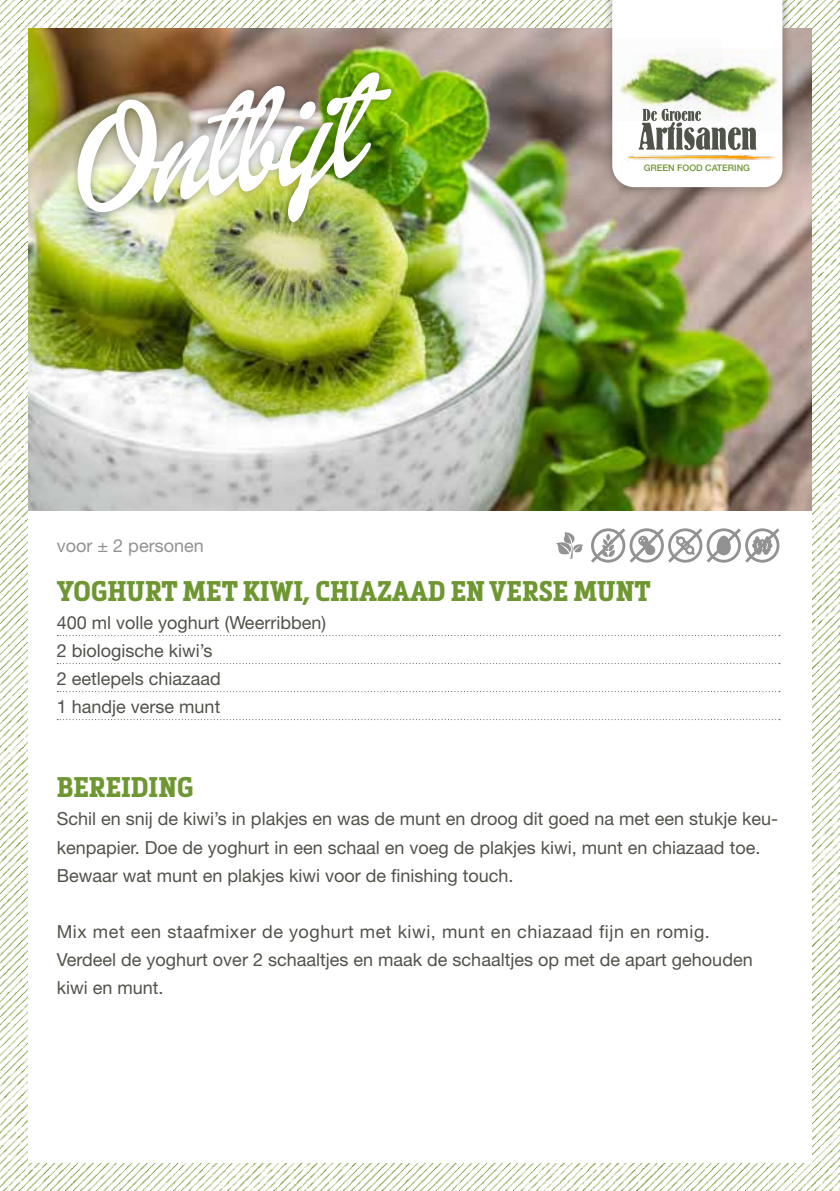
<style>
.page{position:relative;width:840px;height:1191px;background:#fff}
.page>*{position:absolute;margin:0;border:0;box-sizing:border-box;transform-origin:0 0}
.t1{font:150px "Dollie Script Personal Use";color:#fff}
.t2{font:700 28px "Metronic Slab Narrow";color:#6e9631}
.t3{font:18px/28px "Helvetica Neue LT Std";color:#50534a}
.t4{font:18px "Helvetica Neue LT Std";color:#929292}
.t5{font:500 9px "Helvetica Neue LT Std";color:#6e9631}
</style>
<div class="page">
<img style="left:0;top:0;width:839px;height:1191px">
<div style="left:28px;top:28px;width:783px;height:1134px;background:#fff"></div>
<img style="left:28px;top:28px;width:783px;height:482px">
<div style="left:68px;top:63px;width:332px;height:168px;background:#000;opacity:.35"></div>
<svg style="left:57px;top:635px;width:722px;height:1px"></svg>
<svg style="left:57px;top:663px;width:722px;height:1px"></svg>
<svg style="left:57px;top:691px;width:722px;height:1px"></svg>
<svg style="left:57px;top:719px;width:722px;height:1px"></svg>
<div style="left:601px;top:0;width:192px;height:198px;background:#000;opacity:.35"></div>
<img style="left:609px;top:37px;width:3px;height:85px">
<img style="left:782px;top:48px;width:3px;height:84px">
<img style="left:782px;top:153px;width:5px;height:9px">
<svg style="left:612px;top:0;width:170px;height:187px"></svg>
<svg style="left:556px;top:528px;width:224px;height:35px"></svg>
<h1 class="t1" style="left:61px;top:82px;width:293px;rotate:-8deg">Ontbijt</h1>
<p class="t4" style="left:57px;top:534px;width:148px">voor ± 2 personen</p>
<p class="t5" style="left:643px;top:163px;width:108px">GREEN FOOD CATERING</p>
<h2 class="t2" style="left:57px;top:575px;width:595px">YOGHURT MET KIWI, CHIAZAAD EN VERSE MUNT</h2>
<p class="t3" style="left:57px;top:609px;width:271px">400 ml volle yoghurt (Weerribben)<br>2 biologische kiwi’s<br>2 eetlepels chiazaad<br>1 handje verse munt</p>
<h2 class="t2" style="left:57px;top:771px;width:138px">BEREIDING</h2>
<p class="t3" style="left:57px;top:805px;width:722px">Schil en snij de kiwi’s in plakjes en was de munt en droog dit goed na met een stukje keu&shy;kenpapier. Doe de yoghurt in een schaal en voeg de plakjes kiwi, munt en chiazaad toe.<br>Bewaar wat munt en plakjes kiwi voor de finishing touch.</p>
<p class="t3" style="left:57px;top:917px;width:697px">Mix met een staafmixer de yoghurt met kiwi, munt en chiazaad fijn en romig.<br>Verdeel de yoghurt over 2 schaaltjes en maak de schaaltjes op met de apart gehouden kiwi en munt.</p>
</div>
